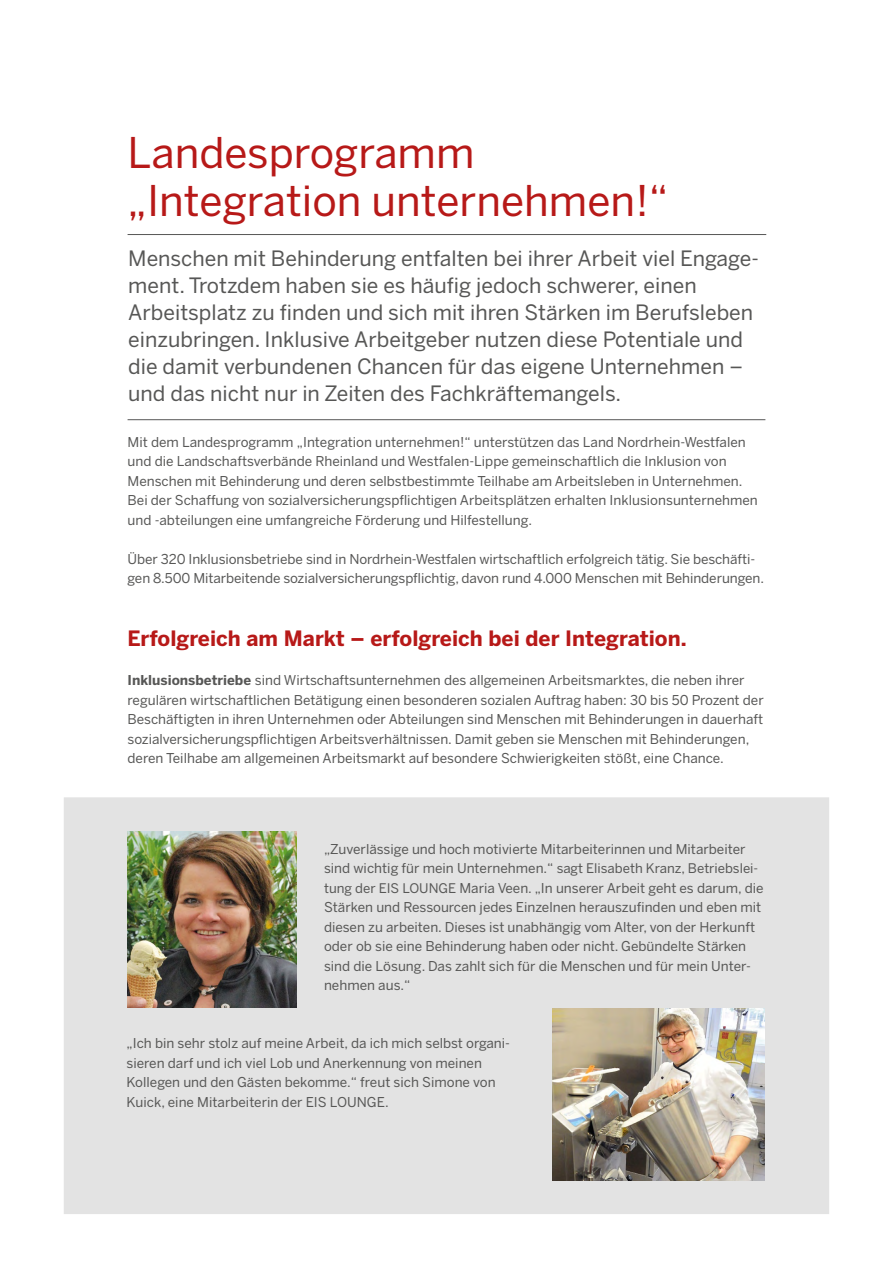
<style>
.page{position:relative;width:893px;height:1263px;background:#fff}
.page>*{position:absolute;margin:0;border:0;box-sizing:border-box;transform-origin:0 0}
.t1{font:42px/48px "Benton Sans";color:#b71918}
.t2{font:21px/27px "Benton Sans";color:#575756}
.t3{font:700 21px "Benton Sans";color:#b71918}
.t4{font:13.5px/19.5px "Benton Sans";color:#575756}
.s1{font-weight:700}
.s2{font-size:13.2px}
</style>
<div class="page">
<div style="left:64px;top:797px;width:765px;height:417px;background:#e3e3e3"></div>
<img style="left:553px;top:1009px;width:211px;height:172px">
<img style="left:128px;top:831px;width:168px;height:177px">
<hr style="left:128px;top:234px;width:638px;height:1px;background:#575756">
<hr style="left:128px;top:419px;width:637px;height:1px;background:#575756">
<h2 class="t1" style="left:128px;top:129px;width:542px">Landesprogramm „Integration unternehmen!“</h2>
<p class="t2" style="left:128px;top:244px;width:632px">Menschen mit Behinderung entfalten bei ihrer Arbeit viel Engage&shy;ment. Trotzdem haben sie es häufig jedoch schwerer, einen Arbeitsplatz zu finden und sich mit ihren Stärken im Berufsleben einzubringen. Inklusive Arbeitgeber nutzen diese Potentiale und die damit verbundenen Chancen für das eigene Unternehmen – und das nicht nur in Zeiten des Fachkräftemangels.</p>
<p class="t4" style="left:128px;top:432px;width:632px">Mit dem Landesprogramm „Integration unternehmen!“ unterstützen das Land Nordrhein-Westfalen und die Landschaftsverbände Rheinland und Westfalen-Lippe gemeinschaftlich die Inklusion von Menschen mit Behinderung und deren selbstbestimmte Teilhabe am Arbeitsleben in Unternehmen.<br>Bei der Schaffung von sozialversicherungspflichtigen Arbeitsplätzen erhalten Inklusionsunternehmen und -abteilungen eine umfangreiche Förderung und Hilfestellung.</p>
<p class="t4" style="left:128px;top:549px;width:638px">Über 320 Inklusionsbetriebe sind in Nordrhein-Westfalen wirtschaftlich erfolgreich tätig. Sie beschäfti&shy;gen 8.500 Mitarbeitende sozialversicherungspflichtig, davon rund 4.000 Menschen mit Behinderungen.</p>
<h3 class="t3" style="left:128px;top:626px;width:561px">Erfolgreich am Markt – erfolgreich bei der Integration.</h3>
<p class="t4" style="left:128px;top:670px;width:638px"><span class="s1">Inklusionsbetriebe</span> sind Wirtschaftsunternehmen des allgemeinen Arbeitsmarktes, die neben ihrer regulären wirtschaftlichen Betätigung einen besonderen sozialen Auftrag haben: 30 bis 50 Prozent der Beschäftigten in ihren Unternehmen oder Abteilungen sind Menschen mit Behinderungen in dauerhaft sozialversicherungspflichtigen Arbeitsverhältnissen. Damit geben sie Menschen mit Behinderungen, deren Teilhabe am allgemeinen Arbeitsmarkt auf besondere Schwierigkeiten stößt, eine Chance.</p>
<p class="t4" style="left:324px;top:839px;width:441px">„Zuverlässige und hoch motivierte Mitarbeiterinnen und Mitarbeiter sind wichtig für mein Unternehmen.“ <span class="s2">sagt Elisabeth Kranz, Betriebslei&shy;tung der EIS LOUNGE</span> Maria Veen. „In unserer Arbeit geht es darum, die Stärken und Ressourcen jedes Einzelnen herauszufinden und eben mit diesen zu arbeiten. Dieses ist unabhängig vom Alter, von der Herkunft oder ob sie eine Behinderung haben oder nicht. Gebündelte Stärken sind die Lösung. Das zahlt sich für die Menschen und für mein Unter&shy;nehmen aus.“</p>
<p class="t4" style="left:126px;top:1033px;width:385px">„Ich bin sehr stolz auf meine Arbeit, da ich mich selbst organi&shy;sieren darf und ich viel Lob und Anerkennung von meinen Kollegen und den Gästen bekomme.“ freut sich Simone von Kuick, eine Mitarbeiterin der EIS LOUNGE.</p>
</div>
